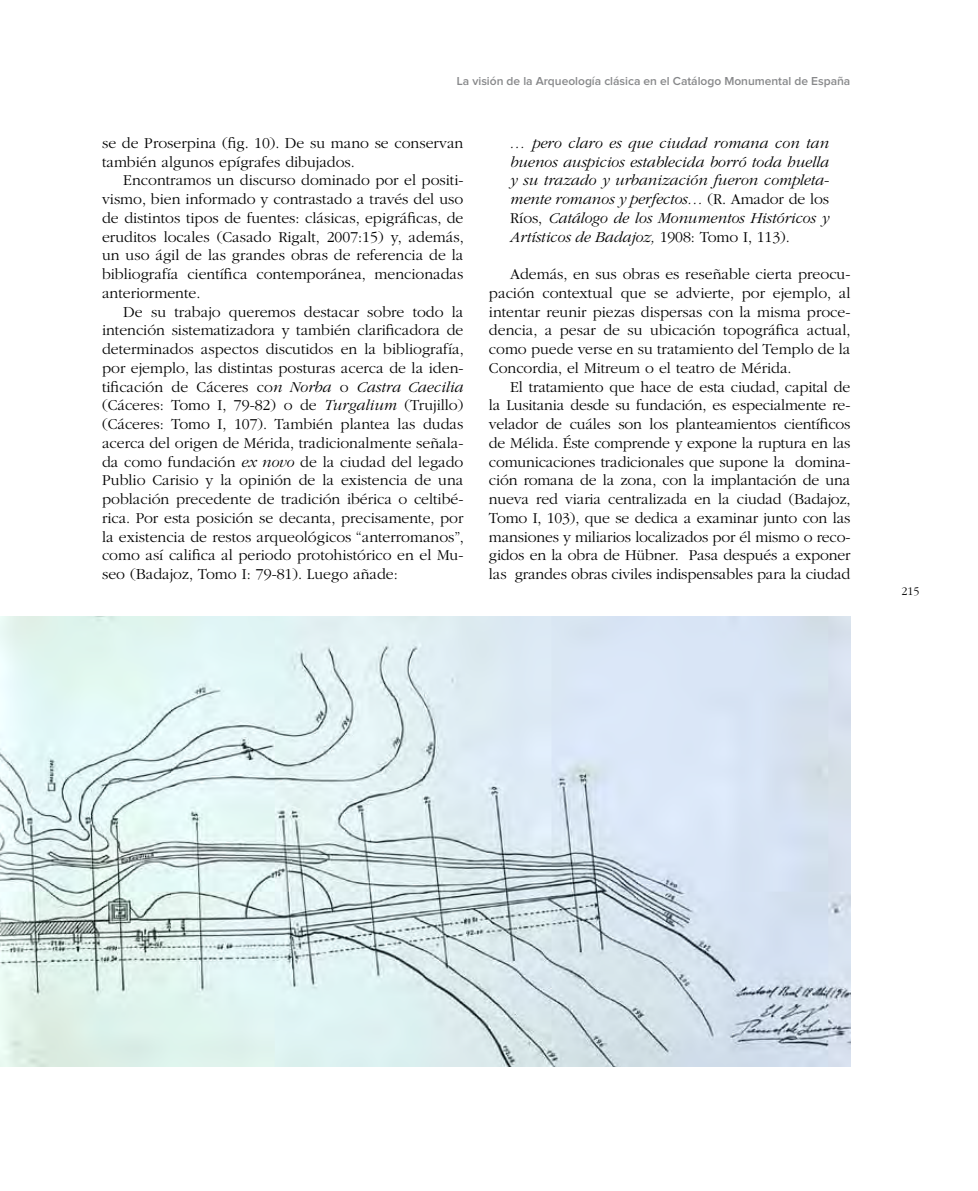
<style>
.page{position:relative;width:978px;height:1191px;background:#fff}
.page>*{position:absolute;margin:0;border:0;box-sizing:border-box;transform-origin:0 0}
.t1{font:300 15.75px/18.8px "ITC Garamond Std";color:#000;text-align:justify}
.t2{font:italic 300 15.75px/18.8px "ITC Garamond Std";letter-spacing:-.005em;color:#000;text-align:justify}
.t3{font:600 12px "Proxima Nova";color:#87888a}
.t4{font:300 12px "ITC Garamond Std";color:#000}
.s1{font-style:italic}
.s2{font-style:normal}
</style>
<div class="page">
<img style="left:0;top:616px;width:850px;height:450px">
<p class="t3" style="left:457px;top:76px;width:395px">La visión de la Arqueología clásica en el Catálogo Monumental de España</p>
<p class="t1" style="left:102px;top:134px;width:363px">se de Proserpina (fig. 10). De su mano se conservan también algunos epígrafes dibujados.</p>
<p class="t1" style="left:102px;top:171px;width:363px;text-indent:21px">Encontramos un discurso dominado por el positi&shy;vismo, bien informado y contrastado a través del uso de distintos tipos de fuentes: clásicas, epigráficas, de eruditos locales (Casado Rigalt, 2007:15) y, además, un uso ágil de las grandes obras de referencia de la bibliografía científica contemporánea, mencionadas anteriormente.</p>
<p class="t1" style="left:102px;top:302px;width:363px;text-indent:21px">De su trabajo queremos destacar sobre todo la intención sistematizadora y también clarificadora de determinados aspectos discutidos en la bibliografía, por ejemplo, las distintas posturas acerca de la iden&shy;tificación de Cáceres co<span class="s1">n Norba</span> o <span class="s1">Castra Caecilia </span>(Cáceres: Tomo I, 79-82) o de <span class="s1">Turgalium</span> (Trujillo) (Cáceres: Tomo I, 107). También plantea las dudas acerca del origen de Mérida, tradicionalmente señala&shy;da como fundación <span class="s1">ex novo</span> de la ciudad del legado Publio Carisio y la opinión de la existencia de una población precedente de tradición ibérica o celtibé&shy;rica. Por esta posición se decanta, precisamente, por la existencia de restos arqueológicos “anterromanos”, como así califica al periodo protohistórico en el Mu&shy;seo (Badajoz, Tomo I: 79-81). Luego añade:</p>
<p class="t2" style="left:510px;top:134px;width:320px">… pero claro es que ciudad romana con tan buenos auspicios establecida borró toda huella y su trazado y urbanización fueron completa&shy;mente romanos y perfectos… <span class="s2">(R. Amador de los Ríos,</span> Catálogo de los Monumentos Históricos y Artísticos de Badajoz, <span class="s2">1908: Tomo I, 113).</span></p>
<p class="t1" style="left:489px;top:265px;width:363px;text-indent:21px">Además, en sus obras es reseñable cierta preocu&shy;pación contextual que se advierte, por ejemplo, al intentar reunir piezas dispersas con la misma proce&shy;dencia, a pesar de su ubicación topográfica actual, como puede verse en su tratamiento del Templo de la Concordia, el Mitreum o el teatro de Mérida.</p>
<p class="t1" style="left:489px;top:377px;width:363px;text-indent:21px">El tratamiento que hace de esta ciudad, capital de la Lusitania desde su fundación, es especialmente re&shy;velador de cuáles son los planteamientos científicos de Mélida. Éste comprende y expone la ruptura en las comunicaciones tradicionales que supone la domina&shy;ción romana de la zona, con la implantación de una nueva red viaria centralizada en la ciudad (Badajoz, Tomo I, 103), que se dedica a examinar junto con las mansiones y miliarios localizados por él mismo o reco&shy;gidos en la obra de Hübner. Pasa después a exponer las grandes obras civiles indispensables para la ciudad</p>
<p class="t4" style="left:901px;top:585px;width:19px">215</p>
</div>
